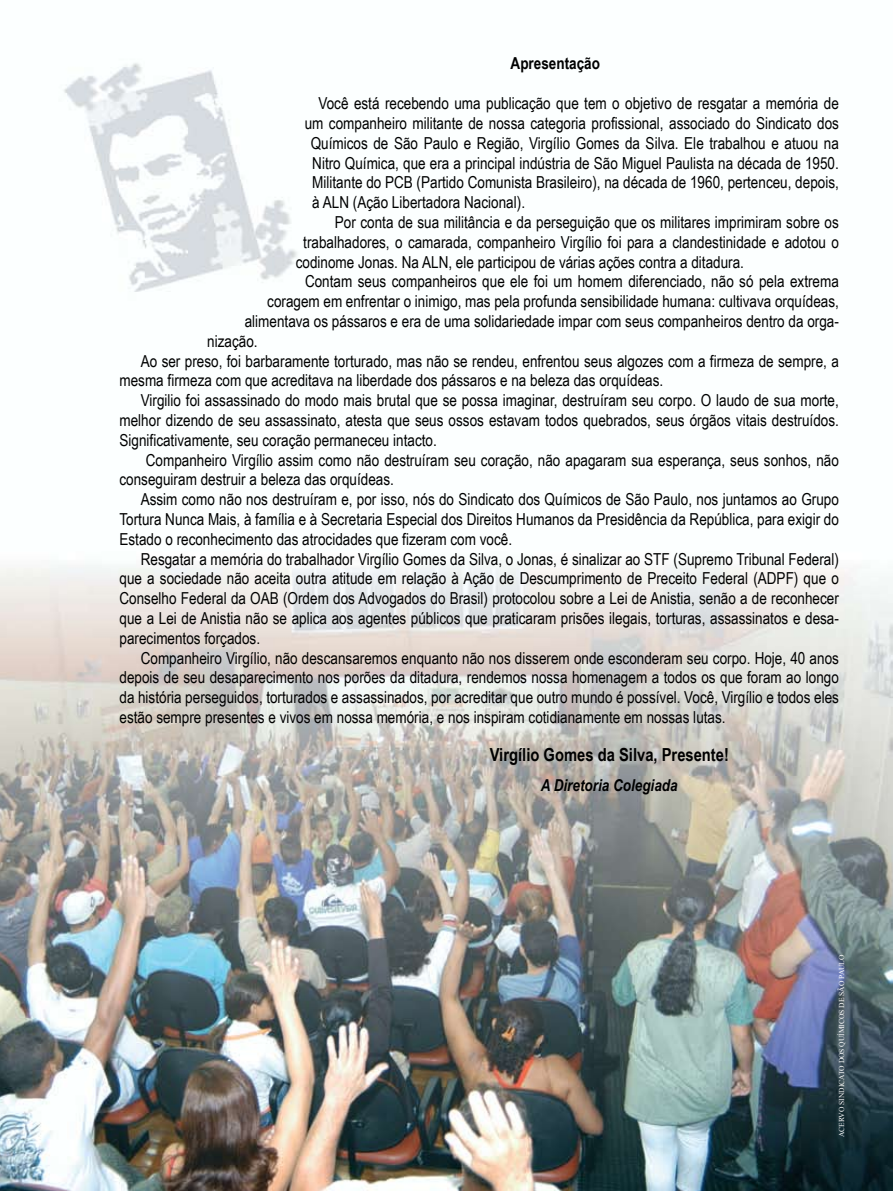
<style>
.page{position:relative;width:893px;height:1191px;background:#fff}
.page>*{position:absolute;margin:0;border:0;box-sizing:border-box;transform-origin:0 0}
.t1{font:700 18px "Arial Narrow";color:#000}
.t2{font:16.5px "Arial Narrow";color:#000}
.t3{font:italic 700 16.5px "Arial Narrow";color:#000}
.t4{font:700 16.5px "Arial Narrow";color:#000}
.t5{font:7.5px "Times New Roman";color:#fff}
</style>
<div class="page">
<img style="left:0;top:63px;width:893px;height:1128px">
<p class="t4" style="left:511px;top:51px;width:91px">Apresentação</p>
<p class="t2" style="left:318px;top:94px;width:522px">Você está recebendo uma publicação que tem o objetivo de resgatar a memória de</p>
<p class="t2" style="left:305px;top:114px;width:536px">um companheiro militante de nossa categoria profissional, associado do Sindicato dos</p>
<p class="t2" style="left:311px;top:133px;width:530px">Químicos de São Paulo e Região, Virgílio Gomes da Silva. Ele trabalhou e atuou na</p>
<p class="t2" style="left:312px;top:153px;width:528px">Nitro Química, que era a principal indústria de São Miguel Paulista na década de 1950.</p>
<p class="t2" style="left:312px;top:173px;width:528px">Militante do PCB (Partido Comunista Brasileiro), na década de 1960, pertenceu, depois,</p>
<p class="t2" style="left:312px;top:193px;width:214px">à ALN (Ação Libertadora Nacional).</p>
<p class="t2" style="left:335px;top:213px;width:505px">Por conta de sua militância e da perseguição que os militares imprimiram sobre os</p>
<p class="t2" style="left:303px;top:232px;width:537px">trabalhadores, o camarada, companheiro Virgílio foi para a clandestinidade e adotou o</p>
<p class="t2" style="left:296px;top:252px;width:450px">codinome Jonas. Na ALN, ele participou de várias ações contra a ditadura.</p>
<p class="t2" style="left:305px;top:272px;width:535px">Contam seus companheiros que ele foi um homem diferenciado, não só pela extrema</p>
<p class="t2" style="left:267px;top:292px;width:573px">coragem em enfrentar o inimigo, mas pela profunda sensibilidade humana: cultivava orquídeas,</p>
<p class="t2" style="left:245px;top:312px;width:596px">alimentava os pássaros e era de uma solidariedade impar com seus companheiros dentro da orga-</p>
<p class="t2" style="left:207px;top:331px;width:52px">nização.</p>
<p class="t2" style="left:141px;top:351px;width:700px">Ao ser preso, foi barbaramente torturado, mas não se rendeu, enfrentou seus algozes com a firmeza de sempre, a</p>
<p class="t2" style="left:119px;top:371px;width:545px">mesma firmeza com que acreditava na liberdade dos pássaros e na beleza das orquídeas.</p>
<p class="t2" style="left:141px;top:391px;width:700px">Virgilio foi assassinado do modo mais brutal que se possa imaginar, destruíram seu corpo. O laudo de sua morte,</p>
<p class="t2" style="left:119px;top:411px;width:721px">melhor dizendo de seu assassinato, atesta que seus ossos estavam todos quebrados, seus órgãos vitais destruídos.</p>
<p class="t2" style="left:119px;top:430px;width:319px">Significativamente, seu coração permaneceu intacto.</p>
<p class="t2" style="left:146px;top:450px;width:695px">Companheiro Virgílio assim como não destruíram seu coração, não apagaram sua esperança, seus sonhos, não</p>
<p class="t2" style="left:119px;top:470px;width:276px">conseguiram destruir a beleza das orquídeas.</p>
<p class="t2" style="left:141px;top:490px;width:700px">Assim como não nos destruíram e, por isso, nós do Sindicato dos Químicos de São Paulo, nos juntamos ao Grupo</p>
<p class="t2" style="left:119px;top:510px;width:721px">Tortura Nunca Mais, à família e à Secretaria Especial dos Direitos Humanos da Presidência da República, para exigir do</p>
<p class="t2" style="left:119px;top:529px;width:394px">Estado o reconhecimento das atrocidades que fizeram com você.</p>
<p class="t2" style="left:141px;top:549px;width:700px">Resgatar a memória do trabalhador Virgílio Gomes da Silva, o Jonas, é sinalizar ao STF (Supremo Tribunal Federal)</p>
<p class="t2" style="left:119px;top:569px;width:721px">que a sociedade não aceita outra atitude em relação à Ação de Descumprimento de Preceito Federal (ADPF) que o</p>
<p class="t2" style="left:119px;top:589px;width:721px">Conselho Federal da OAB (Ordem dos Advogados do Brasil) protocolou sobre a Lei de Anistia, senão a de reconhecer</p>
<p class="t2" style="left:119px;top:609px;width:721px">que a Lei de Anistia não se aplica aos agentes públicos que praticaram prisões ilegais, torturas, assassinatos e desa-</p>
<p class="t2" style="left:119px;top:628px;width:142px">parecimentos forçados.</p>
<p class="t2" style="left:141px;top:648px;width:700px">Companheiro Virgílio, não descansaremos enquanto não nos disserem onde esconderam seu corpo. Hoje, 40 anos</p>
<p class="t2" style="left:119px;top:668px;width:721px">depois de seu desaparecimento nos porões da ditadura, rendemos nossa homenagem a todos os que foram ao longo</p>
<p class="t2" style="left:119px;top:688px;width:721px">da história perseguidos, torturados e assassinados, por acreditar que outro mundo é possível. Você, Virgílio e todos eles</p>
<p class="t2" style="left:119px;top:708px;width:608px">estão sempre presentes e vivos em nossa memória, e nos inspiram cotidianamente em nossas lutas.</p>
<p class="t1" style="left:490px;top:740px;width:241px">Virgílio Gomes da Silva, Presente!</p>
<p class="t3" style="left:541px;top:776px;width:138px">A Diretoria Colegiada</p>
<p class="t5" style="left:837px;top:1137px;width:184px;rotate:-90deg">acervo Sindicato dos Químicos de São Paulo</p>
</div>
